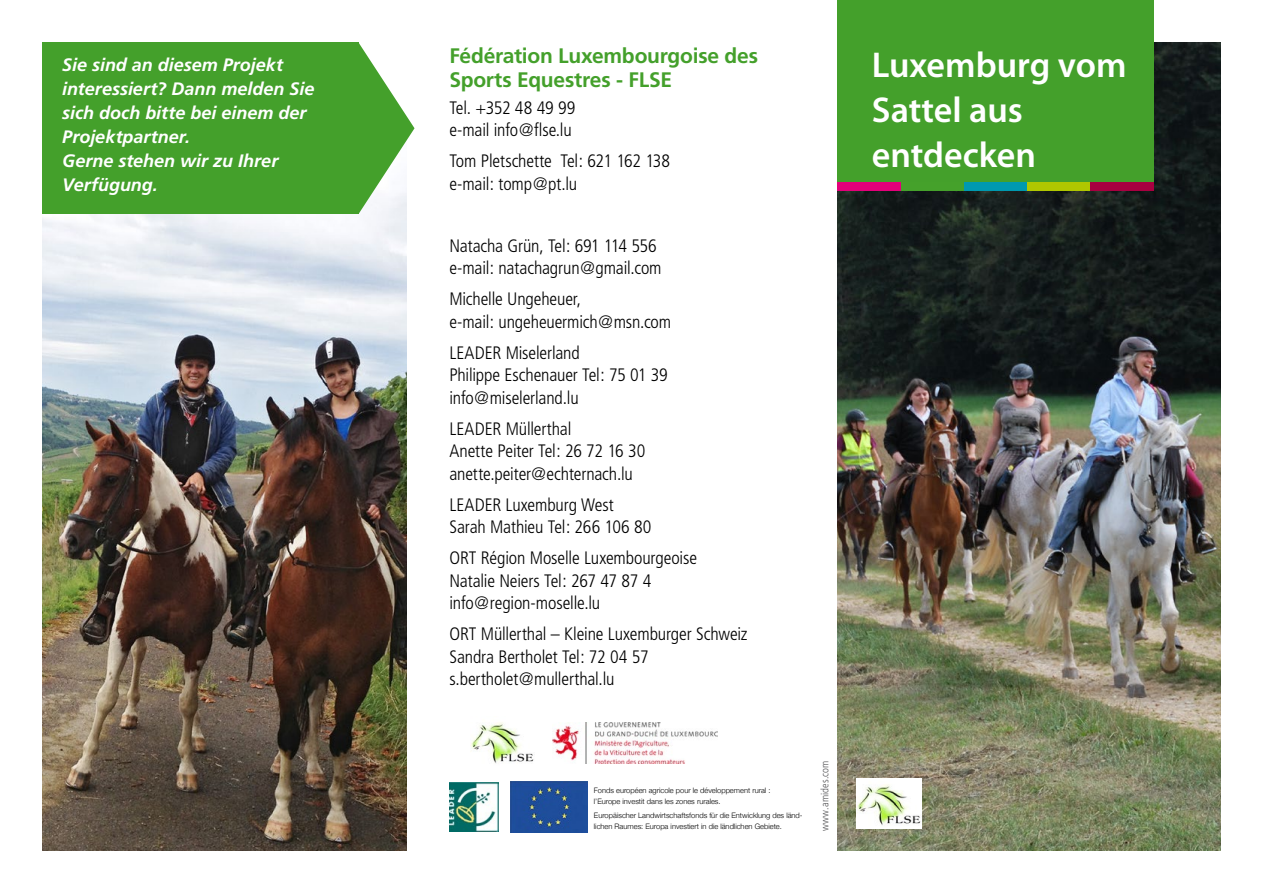
<style>
.page{position:relative;width:1263px;height:893px;background:#fff}
.page>*{position:absolute;margin:0;border:0;box-sizing:border-box;transform-origin:0 0}
.Titel{font:600 36px/45px "Myriad Pro";color:#fff}
.Text__Titel{font:700 21px/24px "Frutiger";letter-spacing:-.015em;color:#44a02b}
.Text{font:300 condensed 18px/22.5px "Frutiger";letter-spacing:-.01em;color:#000}
.Text__Legende__Titel{font:italic 700 18px/24px "Frutiger";color:#fff}
.credits{font:300 condensed 10.5px "Frutiger";letter-spacing:.02em;color:#58585a}
.Titel-2{font:300 7.5px/10.5px "Helvetica Neue";color:#000}
</style>
<div class="page">
<img style="left:838px;top:43px;width:382px;height:807px">
<img style="left:43px;top:214px;width:364px;height:636px">
<div style="left:837px;top:0;width:317px;height:183px;background:#44a02b"></div>
<div style="left:43px;top:43px;width:315px;height:171px;background:#44a02b"></div>
<svg style="left:358px;top:43px;width:56px;height:171px"></svg>
<div style="left:838px;top:183px;width:63px;height:8px;background:#e3007a"></div>
<div style="left:901px;top:183px;width:63px;height:8px;background:#45a12b"></div>
<div style="left:964px;top:183px;width:63px;height:8px;background:#0099b0"></div>
<div style="left:1027px;top:183px;width:63px;height:8px;background:#b0c700"></div>
<div style="left:1090px;top:183px;width:64px;height:8px;background:#a80040"></div>
<img style="left:553px;top:723px;width:164px;height:41px">
<img style="left:449px;top:782px;width:50px;height:50px">
<img style="left:510px;top:782px;width:77px;height:51px">
<img style="left:470px;top:722px;width:64px;height:41px">
<img style="left:856px;top:778px;width:65px;height:51px">
<p class="Text__Legende__Titel" style="left:62px;top:53px;width:254px">Sie sind an diesem Projekt interessiert? Dann melden Sie sich doch bitte bei einem der<br>Projektpartner.<br>Gerne stehen wir zu Ihrer<br>Verfügung.</p>
<p class="Text__Titel" style="left:449px;top:44px;width:310px">Fédération Luxembourgoise des<br>Sports Equestres - FLSE</p>
<p class="Text" style="left:449px;top:97px;width:128px">Tel. +352 48 49 99 e-mail info@flse.lu</p>
<p class="Text" style="left:449px;top:150px;width:222px">Tom Pletschette Tel: 621 162 138 e-mail: tomp@pt.lu</p>
<p class="Text" style="left:449px;top:235px;width:214px">Natacha Grün, Tel: 691 114 556 e-mail: natachagrun@gmail.com</p>
<p class="Text" style="left:449px;top:288px;width:223px">Michelle Ungeheuer,<br>e-mail: ungeheuermich@msn.com</p>
<p class="Text" style="left:449px;top:342px;width:220px">LEADER Miselerland<br>Philippe Eschenauer Tel: 75 01 39 info@miselerland.lu</p>
<p class="Text" style="left:449px;top:418px;width:197px">LEADER Müllerthal<br>Anette Peiter Tel: 26 72 16 30 anette.peiter@echternach.lu</p>
<p class="Text" style="left:449px;top:494px;width:204px">LEADER Luxemburg West<br>Sarah Mathieu Tel: 266 106 80</p>
<p class="Text" style="left:449px;top:547px;width:249px">ORT Région Moselle Luxembourgeoise<br>Natalie Neiers Tel: 267 47 87 4 info@region-moselle.lu</p>
<p class="Text" style="left:449px;top:623px;width:300px">ORT Müllerthal – Kleine Luxemburger Schweiz<br>Sandra Bertholet Tel: 72 04 57 s.bertholet@mullerthal.lu</p>
<p class="Titel-2" style="left:594px;top:785px;width:178px">Fonds européen agricole pour le développement rural : l’Europe investit dans les zones rurales.</p>
<p class="Titel-2" style="left:594px;top:810px;width:210px">Europäischer Landwirtschaftsfonds für die Entwicklung des länd&shy;lichen Raumes: Europa investiert in die ländlichen Gebiete.</p>
<p class="credits" style="left:819px;top:831px;width:72px;rotate:-90deg">www.amides.com</p>
<p class="Titel" style="left:872px;top:42px;width:256px">Luxemburg vom<br>Sattel aus entdecken</p>
</div>
